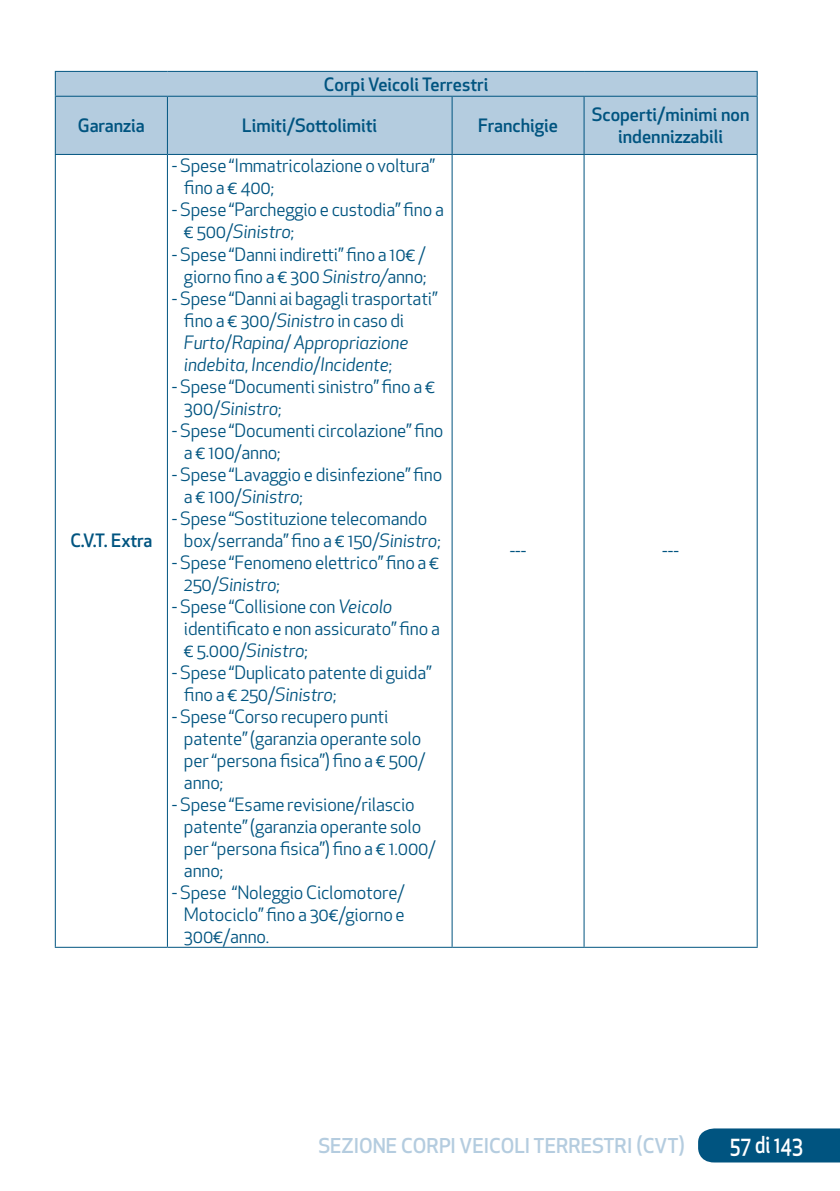
<style>
.page{position:relative;width:840px;height:1191px;background:#fff}
.page>*{position:absolute;margin:0;border:0;box-sizing:border-box;transform-origin:0 0}
.t1{font:500 22.8px "Apex New";color:#fff;scale:.83 1}
.t2{font:500 20px "Apex New";color:#b4ccdf}
.t3{font:18px/22px "Apex New";letter-spacing:-.01em;color:#005480}
.t4{font:italic 18px/22px "Apex New";letter-spacing:-.01em;color:#005480}
.t5{font:500 18px/22px "Apex New";color:#005480;text-align:center}
.s1{font-style:italic}
.s2{font-style:normal}
</style>
<div class="page">
<div style="left:698px;top:1128px;width:141px;height:34px;background:#005480"></div>
<div style="left:56px;top:72px;width:700px;height:82px;background:#b4ccdf"></div>
<svg style="left:55px;top:72px;width:1px;height:24px"></svg>
<hr style="left:55px;top:71px;width:112px;height:1px;background:#005480">
<hr style="left:167px;top:71px;width:285px;height:1px;background:#005480">
<hr style="left:452px;top:71px;width:131px;height:1px;background:#005480">
<hr style="left:583px;top:71px;width:174px;height:1px;background:#005480">
<svg style="left:756px;top:72px;width:1px;height:24px"></svg>
<hr style="left:55px;top:97px;width:1px;height:57px;background:#005480">
<hr style="left:55px;top:96px;width:112px;height:1px;background:#005480">
<hr style="left:167px;top:97px;width:1px;height:57px;background:#005480">
<hr style="left:167px;top:96px;width:285px;height:1px;background:#005480">
<hr style="left:452px;top:96px;width:131px;height:1px;background:#005480">
<hr style="left:583px;top:96px;width:174px;height:1px;background:#005480">
<hr style="left:451px;top:97px;width:1px;height:57px;background:#005480">
<hr style="left:583px;top:97px;width:1px;height:57px;background:#005480">
<hr style="left:756px;top:97px;width:1px;height:57px;background:#005480">
<hr style="left:55px;top:154px;width:112px;height:1px;background:#005480">
<hr style="left:55px;top:946px;width:112px;height:1px;background:#005480">
<hr style="left:167px;top:154px;width:285px;height:1px;background:#005480">
<hr style="left:167px;top:946px;width:285px;height:1px;background:#005480">
<hr style="left:452px;top:154px;width:131px;height:1px;background:#005480">
<hr style="left:452px;top:946px;width:131px;height:1px;background:#005480">
<hr style="left:583px;top:154px;width:174px;height:1px;background:#005480">
<hr style="left:583px;top:946px;width:174px;height:1px;background:#005480">
<hr style="left:55px;top:155px;width:1px;height:791px;background:#005480">
<hr style="left:167px;top:155px;width:1px;height:791px;background:#005480">
<hr style="left:451px;top:155px;width:1px;height:791px;background:#005480">
<hr style="left:583px;top:155px;width:1px;height:791px;background:#005480">
<hr style="left:756px;top:155px;width:1px;height:791px;background:#005480">
<p class="t5" style="left:324px;top:73px;width:166px">Corpi Veicoli Terrestri</p>
<p class="t5" style="left:78px;top:114px;width:68px">Garanzia</p>
<p class="t5" style="left:242px;top:114px;width:136px">Limiti/Sottolimiti</p>
<p class="t5" style="left:478px;top:114px;width:81px">Franchigie</p>
<p class="t5" style="left:591px;top:103px;width:159px">Scoperti/minimi non indennizzabili</p>
<p class="t5" style="left:70px;top:529px;width:83px">C.V.T. Extra</p>
<p class="t3" style="left:184px;top:155px;width:252px;text-indent:-12px">- Spese “Immatricolazione o voltura” fino a € 400;</p>
<p class="t3" style="left:184px;top:199px;width:261px;text-indent:-12px">- Spese “Parcheggio e custodia” fino a € 500/<span class="s1">Sinistro</span>;</p>
<p class="t3" style="left:172px;top:243px;width:256px;text-align:right">- Spese “Danni indiretti” fino a 10€ / giorno fino a € 300 <span class="s1">Sinistro/</span>anno;</p>
<p class="t4" style="left:184px;top:287px;width:255px;text-indent:-12px"><span class="s2">- Spese “Danni ai bagagli trasportati” fino a € 300/</span>Sinistro <span class="s2">in caso di </span>Furto<span class="s2">/</span>Rapina<span class="s2">/</span> Appropriazione indebita<span class="s2">,</span> Incendio<span class="s2">/</span>Incidente<span class="s2">;</span></p>
<p class="t3" style="left:184px;top:375px;width:252px;text-indent:-12px">- Spese “Documenti sinistro” fino a €<br>300/<span class="s1">Sinistro</span>;</p>
<p class="t3" style="left:184px;top:419px;width:261px;text-indent:-12px">- Spese “Documenti circolazione” fino a € 100/anno;</p>
<p class="t3" style="left:184px;top:463px;width:259px;text-indent:-12px">- Spese “Lavaggio e disinfezione” fino a € 100/<span class="s1">Sinistro</span>;</p>
<p class="t3" style="left:184px;top:507px;width:258px;text-indent:-12px">- Spese “Sostituzione telecomando box/serranda” fino a € 150/<span class="s1">Sinistro</span>;</p>
<p class="t3" style="left:184px;top:551px;width:257px;text-indent:-12px">- Spese “Fenomeno elettrico” fino a €<br>250/<span class="s1">Sinistro</span>;</p>
<p class="t3" style="left:184px;top:595px;width:257px;text-indent:-12px">- Spese “Collisione con <span class="s1">Veicolo </span>identificato e non assicurato” fino a € 5.000/<span class="s1">Sinistro</span>;</p>
<p class="t3" style="left:184px;top:661px;width:249px;text-indent:-12px">- Spese “Duplicato patente di guida” fino a € 250/<span class="s1">Sinistro</span>;</p>
<p class="t3" style="left:184px;top:705px;width:242px;text-indent:-12px">- Spese “Corso recupero punti patente” (garanzia operante solo per “persona fisica”) fino a € 500/ anno;</p>
<p class="t3" style="left:184px;top:793px;width:253px;text-indent:-12px">- Spese “Esame revisione/rilascio patente” (garanzia operante solo per “persona fisica”) fino a € 1.000/ anno;</p>
<p class="t3" style="left:184px;top:881px;width:222px;text-align:justify;text-indent:-12px">- Spese “Noleggio Ciclomotore/ Motociclo” fino a 30€/giorno e 300€/anno.</p>
<p class="t3" style="left:509px;top:540px;width:18px">---</p>
<p class="t3" style="left:662px;top:540px;width:18px">---</p>
<p class="t2" style="left:318px;top:1132px;width:368px">SEZIONE CORPI VEICOLI TERRESTRI (CVT)</p>
<p class="t1" style="left:729px;top:1129px;width:90px">57 di 143</p>
</div>
